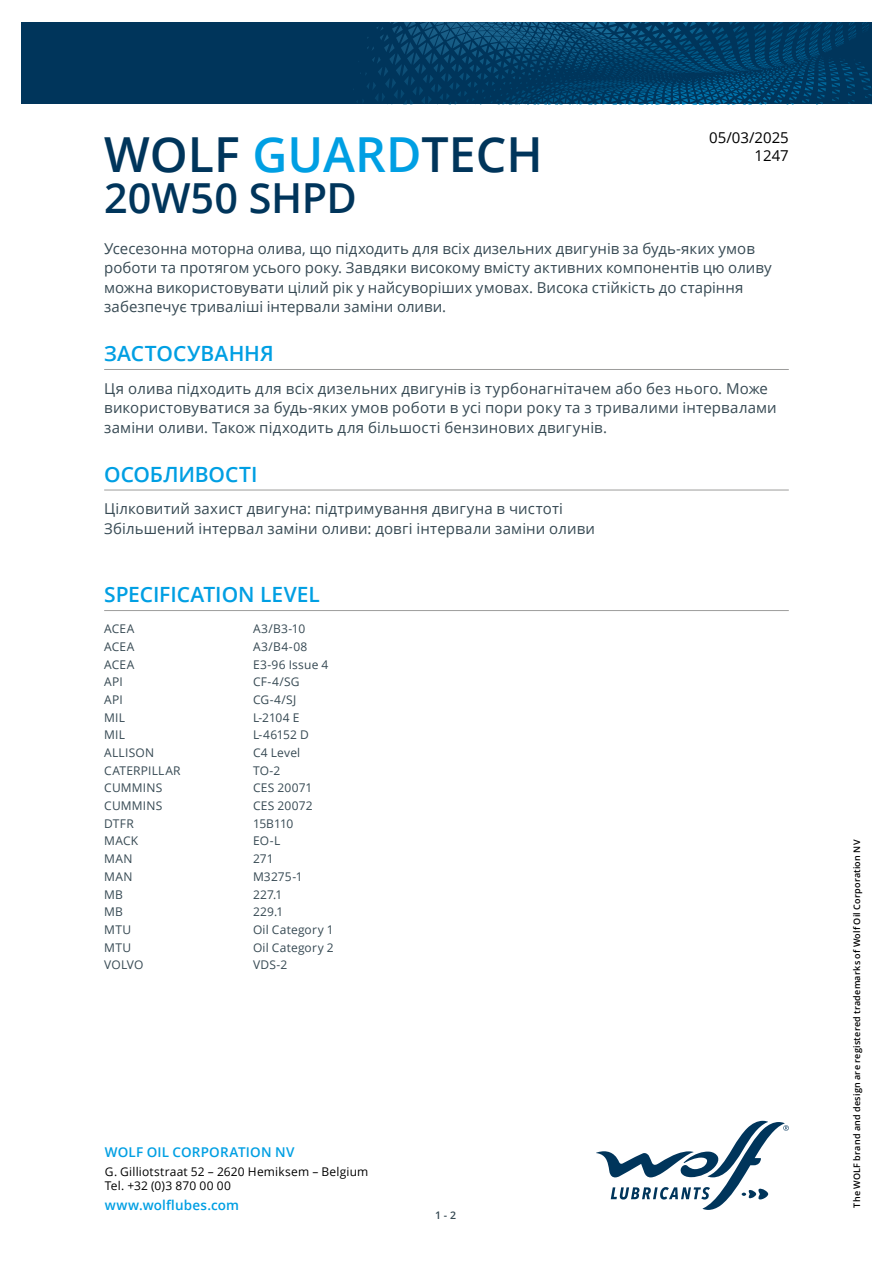
<style>
.page{position:relative;width:893px;height:1263px;background:#fff}
.page>*{position:absolute;margin:0;border:0;box-sizing:border-box;transform-origin:0 0}
.t1{font:600 48.3px "Open Sans";color:#00355b}
.t2{font:600 41.4px "Open Sans";letter-spacing:-.005em;color:#00355b}
.t3{font:600 21px "Open Sans";color:#009fe3}
.t4{font:15px/19.5px "Open Sans";letter-spacing:.01em;color:#364953}
.t5{font:15px/18px "Open Sans";color:#000;text-align:right}
.t6{font:600 13.5px "Open Sans";letter-spacing:.01em;color:#009fe3}
.t7{font:12px "Open Sans";letter-spacing:.015em;color:#364953}
.t8{font:12px/14.4px "Open Sans";letter-spacing:.015em;color:#000}
.t9{font:600 10.5px "Open Sans";color:#364953}
.t10{font:600 9px "Open Sans";letter-spacing:.025em;color:#000}
.s1{color:#009fe3}
</style>
<div class="page">
<svg style="left:596px;top:1121px;width:193px;height:89px"></svg>
<svg style="left:21px;top:22px;width:851px;height:82px;background:#013b62"></svg>
<hr style="left:104px;top:369px;width:685px;height:1px;background:#9d9d9c">
<hr style="left:104px;top:490px;width:685px;height:1px;background:#9d9d9c">
<hr style="left:104px;top:610px;width:685px;height:1px;background:#9d9d9c">
<p class="t5" style="left:709px;top:128px;width:81px">05/03/2025<br>1247</p>
<h1 class="t1" style="left:104px;top:122px;width:440px">WOLF <span class="s1">GUARD</span>TECH</h1>
<h2 class="t2" style="left:104px;top:169px;width:254px">20W50 SHPD</h2>
<p class="t4" style="left:104px;top:238px;width:669px">Усесезонна моторна олива, що підходить для всіх дизельних двигунів за будь-яких умов роботи та протягом усього року. Завдяки високому вмісту активних компонентів цю оливу можна використовувати цілий рік у найсуворіших умовах. Висока стійкість до старіння забезпечує триваліші інтервали заміни оливи.</p>
<h3 class="t3" style="left:104px;top:339px;width:171px">ЗАСТОСУВАННЯ</h3>
<p class="t4" style="left:104px;top:378px;width:674px">Ця олива підходить для всіх дизельних двигунів із турбонагнітачем або без нього. Може використовуватися за будь-яких умов роботи в усі пори року та з тривалими інтервалами заміни оливи. Також підходить для більшості бензинових двигунів.</p>
<h3 class="t3" style="left:104px;top:460px;width:155px">ОСОБЛИВОСТІ</h3>
<p class="t4" style="left:104px;top:499px;width:492px">Цілковитий захист двигуна: підтримування двигуна в чистоті<br>Збільшений інтервал заміни оливи: довгі інтервали заміни оливи</p>
<h3 class="t3" style="left:104px;top:580px;width:217px">SPECIFICATION LEVEL</h3>
<p class="t7" style="left:104px;top:621px;width:32px">ACEA</p>
<p class="t7" style="left:253px;top:621px;width:54px">A3/B3-10</p>
<p class="t7" style="left:104px;top:638px;width:32px">ACEA</p>
<p class="t7" style="left:253px;top:638px;width:56px">A3/B4-08</p>
<p class="t7" style="left:104px;top:656px;width:32px">ACEA</p>
<p class="t7" style="left:253px;top:656px;width:77px">E3-96 Issue 4</p>
<p class="t7" style="left:104px;top:674px;width:20px">API</p>
<p class="t7" style="left:253px;top:674px;width:48px">CF-4/SG</p>
<p class="t7" style="left:104px;top:691px;width:20px">API</p>
<p class="t7" style="left:253px;top:691px;width:45px">CG-4/SJ</p>
<p class="t7" style="left:104px;top:709px;width:22px">MIL</p>
<p class="t7" style="left:253px;top:709px;width:48px">L-2104 E</p>
<p class="t7" style="left:104px;top:727px;width:22px">MIL</p>
<p class="t7" style="left:253px;top:727px;width:57px">L-46152 D</p>
<p class="t7" style="left:104px;top:744px;width:51px">ALLISON</p>
<p class="t7" style="left:253px;top:744px;width:49px">C4 Level</p>
<p class="t7" style="left:104px;top:762px;width:78px">CATERPILLAR</p>
<p class="t7" style="left:253px;top:762px;width:29px">TO-2</p>
<p class="t7" style="left:104px;top:780px;width:60px">CUMMINS</p>
<p class="t7" style="left:253px;top:780px;width:61px">CES 20071</p>
<p class="t7" style="left:104px;top:797px;width:60px">CUMMINS</p>
<p class="t7" style="left:253px;top:797px;width:61px">CES 20072</p>
<p class="t7" style="left:104px;top:815px;width:31px">DTFR</p>
<p class="t7" style="left:253px;top:815px;width:42px">15B110</p>
<p class="t7" style="left:104px;top:833px;width:36px">MACK</p>
<p class="t7" style="left:253px;top:833px;width:29px">EO-L</p>
<p class="t7" style="left:104px;top:851px;width:30px">MAN</p>
<p class="t7" style="left:253px;top:851px;width:22px">271</p>
<p class="t7" style="left:104px;top:868px;width:30px">MAN</p>
<p class="t7" style="left:253px;top:868px;width:51px">M3275-1</p>
<p class="t7" style="left:104px;top:886px;width:20px">MB</p>
<p class="t7" style="left:253px;top:886px;width:31px">227.1</p>
<p class="t7" style="left:104px;top:904px;width:20px">MB</p>
<p class="t7" style="left:253px;top:904px;width:32px">229.1</p>
<p class="t7" style="left:104px;top:921px;width:28px">MTU</p>
<p class="t7" style="left:253px;top:921px;width:82px">Oil Category 1</p>
<p class="t7" style="left:104px;top:939px;width:28px">MTU</p>
<p class="t7" style="left:253px;top:939px;width:82px">Oil Category 2</p>
<p class="t7" style="left:104px;top:957px;width:41px">VOLVO</p>
<p class="t7" style="left:253px;top:957px;width:36px">VDS-2</p>
<p class="t6" style="left:105px;top:1143px;width:191px">WOLF OIL CORPORATION NV</p>
<p class="t8" style="left:105px;top:1163px;width:265px">G. Gilliotstraat 52 – 2620 Hemiksem – Belgium<br>Tel. +32 (0)3 870 00 00</p>
<p class="t6" style="left:105px;top:1196px;width:136px">www.wolflubes.com</p>
<p class="t9" style="left:435px;top:1208px;width:22px">1 - 2</p>
<p class="t10" style="left:851px;top:1208px;width:369px;rotate:-90deg">The WOLF brand and design are registered trademarks of Wolf Oil Corporation NV</p>
</div>
